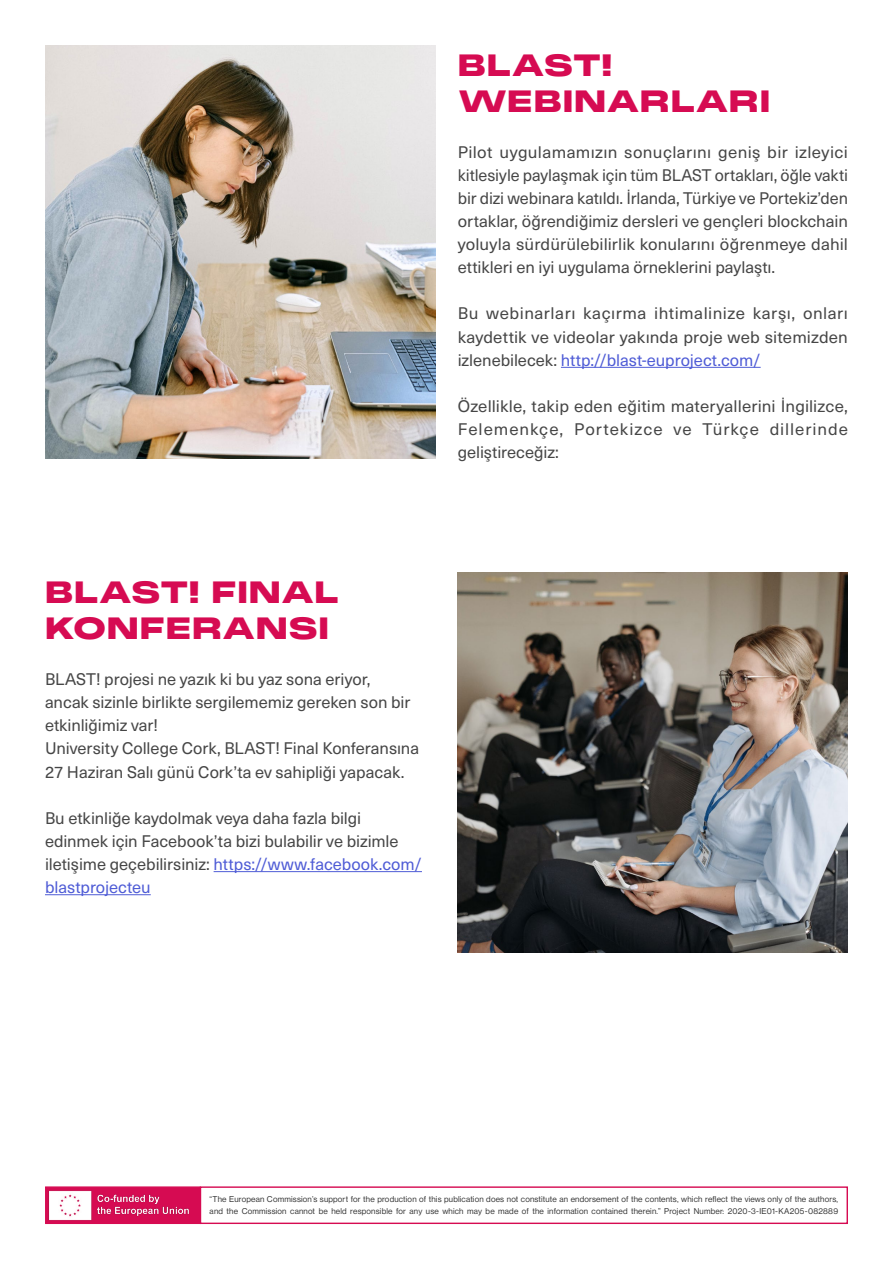
<style>
.page{position:relative;width:893px;height:1263px;background:#fff}
.page>*{position:absolute;margin:0;border:0;box-sizing:border-box;transform-origin:0 0}
.t1{font:900 30px/36px "PP Monument Extended";color:#d60b52}
.t2{font:16.5px/23.1px "Neue Haas Unica W1 G";letter-spacing:-.005em;color:#464646;text-align:justify}
.t3{font:8.25px/12.8px "Neue Haas Display";letter-spacing:.02em;color:#323232}
.s1{color:#4f5cd6}
</style>
<div class="page">
<div style="left:45px;top:1186px;width:156px;height:38px;background:#d60b52;border:1px solid #d60b52"></div>
<div style="left:200px;top:1186px;width:648px;height:38px;border:1px solid #d60b52"></div>
<img style="left:48px;top:1190px;width:141px;height:31px">
<hr style="left:561px;top:367px;width:200px;height:1px;background:#4f5cd6">
<hr style="left:214px;top:871px;width:208px;height:1px;background:#4f5cd6">
<hr style="left:45px;top:894px;width:106px;height:1px;background:#4f5cd6">
<img style="left:458px;top:572px;width:390px;height:380px">
<img style="left:45px;top:45px;width:390px;height:413px">
<h1 class="t1" style="left:458px;top:46px;width:314px">BLAST!<br>WEBINARLARI</h1>
<p class="t2" style="left:458px;top:139px;width:392px">Pilot uygulamamızın sonuçlarını geniş bir izleyici kitlesiyle paylaşmak için tüm BLAST ortakları, öğle vakti bir dizi webinara katıldı. İrlanda, Türkiye ve Portekiz’den ortaklar, öğrendiğimiz dersleri ve gençleri blockchain yoluyla sürdürülebilirlik konularını öğrenmeye dahil ettikleri en iyi uygulama örneklerini paylaştı.</p>
<p class="t2" style="left:458px;top:301px;width:392px">Bu webinarları kaçırma ihtimalinize karşı, onları kaydettik ve videolar yakında proje web sitemizden izlenebilecek: <span class="s1">http://blast-euproject.com/</span></p>
<p class="t2" style="left:458px;top:394px;width:392px">Özellikle, takip eden eğitim materyallerini İngilizce, Felemenkçe, Portekizce ve Türkçe dillerinde geliştireceğiz:</p>
<h1 class="t1" style="left:45px;top:573px;width:295px">BLAST! FINAL<br>KONFERANSI</h1>
<p class="t2" style="left:45px;top:667px;width:376px;text-align:left">BLAST! projesi ne yazık ki bu yaz sona eriyor,<br>ancak sizinle birlikte sergilememiz gereken son bir etkinliğimiz var!<br>University College Cork, BLAST! Final Konferansına 27 Haziran Salı günü Cork’ta ev sahipliği yapacak.</p>
<p class="t2" style="left:45px;top:805px;width:378px;text-align:left">Bu etkinliğe kaydolmak veya daha fazla bilgi edinmek için Facebook’ta bizi bulabilir ve bizimle iletişime geçebilirsiniz: <span class="s1">https://www.facebook.com/ blastprojecteu</span></p>
<p class="t3" style="left:210px;top:1192px;width:630px">“The European Commission’s support for the production of this publication does not constitute an endorsement of the contents, which reflect the views only of the authors, and the Commission cannot be held responsible for any use which may be made of the information contained therein.” Project Number: 2020-3-IE01-KA205-082889</p>
</div>
